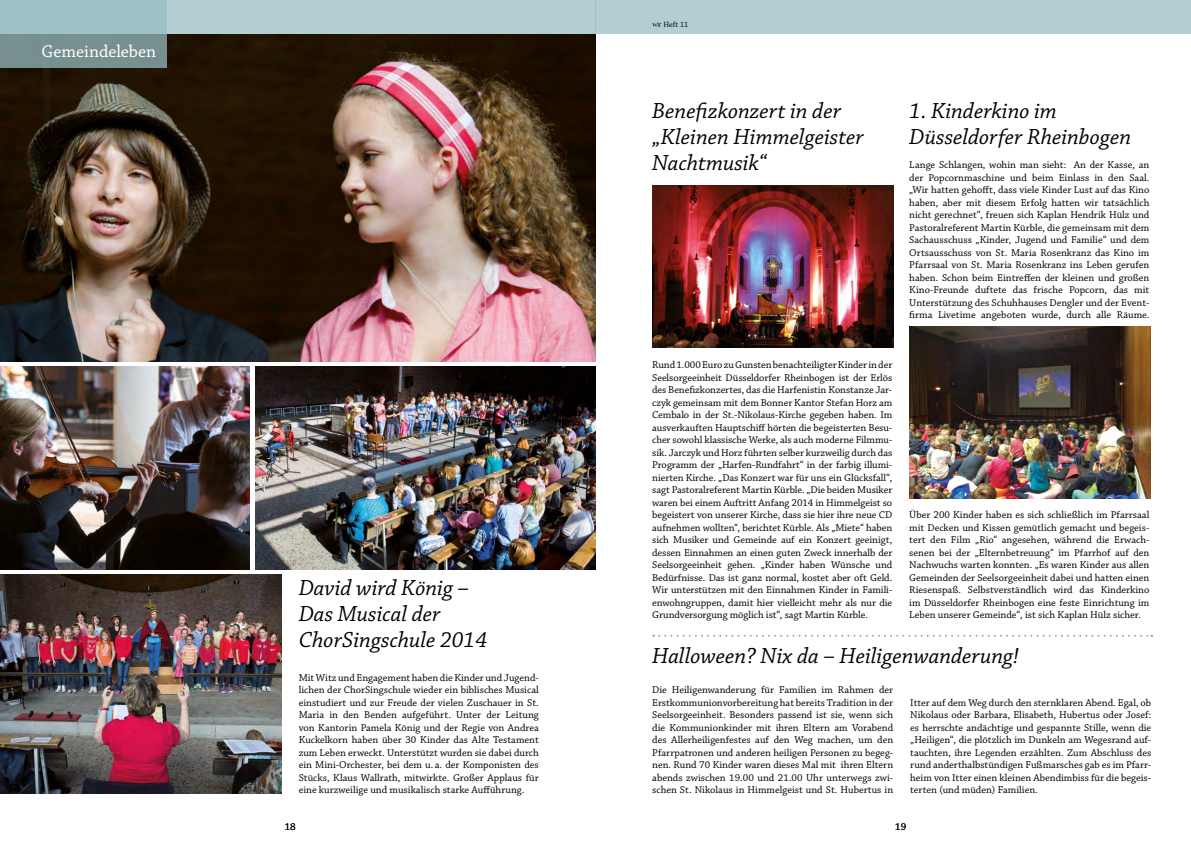
<style>
.page{position:relative;width:1191px;height:842px;background:#fff}
.page>*{position:absolute;margin:0;border:0;box-sizing:border-box;transform-origin:0 0}
.t1{font:italic 23px/26px "Chaparral Pro";color:#000}
.t2{font:18px "Chaparral Pro";color:#fff}
.t3{font:10.5px/12.5px "Chaparral Pro";color:#000;text-align:justify}
.t4{font:8px "Chaparral Pro";color:#000}
</style>
<div class="page">
<img style="left:0;top:34px;width:595px;height:327px">
<div style="left:595px;top:0;width:596px;height:34px;background:#b2ced2"></div>
<div style="left:0;top:0;width:167px;height:68px;background:#77908f"></div>
<div style="left:0;top:0;width:595px;height:34px;background:linear-gradient(to right,#a0c2c7,#b9d2d6)"></div>
<svg style="left:652px;top:22px;width:9px;height:5px"></svg>
<img style="left:255px;top:366px;width:340px;height:203px">
<img style="left:0;top:366px;width:249px;height:203px">
<img style="left:0;top:574px;width:282px;height:220px">
<img style="left:652px;top:185px;width:241px;height:162px">
<img style="left:909px;top:326px;width:241px;height:173px">
<svg style="left:653px;top:635px;width:499px;height:2px"></svg>
<h2 class="t2" style="left:42px;top:42px;width:116px">Gemeindeleben</h2>
<h1 class="t1" style="left:299px;top:576px;width:190px">David wird König –<br>Das Musical der<br>ChorSingschule 2014</h1>
<p class="t3" style="left:299px;top:671px;width:242px">Mit Witz und Engagement haben die Kinder und Jugend&shy;lichen der ChorSingschule wieder ein biblisches Musical einstudiert und zur Freude der vielen Zuschauer in St.<br>Maria in den Benden aufgeführt. Unter der Leitung von Kantorin Pamela König und der Regie von Andrea Kuckelkorn haben über 30 Kinder das Alte Testament zum Leben erweckt. Unterstützt wurden sie dabei durch ein Mini-Orchester, bei dem u. a. der Komponisten des Stücks, Klaus Wallrath, mitwirkte. Großer Applaus für eine kurzweilige und musikalisch starke Aufführung.</p>
<p class="t4" style="left:663px;top:20px;width:27px">Heft 11</p>
<h1 class="t1" style="left:652px;top:99px;width:213px">Benefizkonzert in der „Kleinen Himmelgeister<br>Nachtmusik“</h1>
<p class="t3" style="left:652px;top:359px;width:242px">Rund 1.000 Euro zu Gunsten benachteiligter Kinder in der Seelsorgeeinheit Düsseldorfer Rheinbogen ist der Erlös des Benefizkonzertes, das die Harfenistin Konstanze Jar&shy;czyk gemeinsam mit dem Bonner Kantor Stefan Horz am Cembalo in der St.-Nikolaus-Kirche gegeben haben. Im ausverkauften Hauptschiff hörten die begeisterten Besu&shy;cher sowohl klassische Werke, als auch moderne Filmmu&shy;sik. Jarczyk und Horz führten selber kurzweilig durch das Programm der „Harfen-Rundfahrt“ in der farbig illumi&shy;nierten Kirche. „Das Konzert war für uns ein Glücksfall“, sagt Pastoralreferent Martin Kürble. „Die beiden Musiker waren bei einem Auftritt Anfang 2014 in Himmelgeist so begeistert von unserer Kirche, dass sie hier ihre neue CD aufnehmen wollten“, berichtet Kürble. Als „Miete“ haben sich Musiker und Gemeinde auf ein Konzert geeinigt, dessen Einnahmen an einen guten Zweck innerhalb der Seelsorgeeinheit gehen. „Kinder haben Wünsche und Bedürfnisse. Das ist ganz normal, kostet aber oft Geld.<br>Wir unterstützen mit den Einnahmen Kinder in Famili&shy;enwohngruppen, damit hier vielleicht mehr als nur die Grundversorgung möglich ist“, sagt Martin Kürble.</p>
<h1 class="t1" style="left:909px;top:99px;width:223px">1. Kinderkino im<br>Düsseldorfer Rheinbogen</h1>
<p class="t3" style="left:909px;top:159px;width:242px">Lange Schlangen, wohin man sieht: An der Kasse, an der Popcornmaschine und beim Einlass in den Saal. „Wir hatten gehofft, dass viele Kinder Lust auf das Kino haben, aber mit diesem Erfolg hatten wir tatsächlich nicht gerechnet“, freuen sich Kaplan Hendrik Hülz und Pastoralreferent Martin Kürble, die gemeinsam mit dem Sachausschuss „Kinder, Jugend und Familie“ und dem Ortsausschuss von St. Maria Rosenkranz das Kino im Pfarrsaal von St. Maria Rosenkranz ins Leben gerufen haben. Schon beim Eintreffen der kleinen und großen Kino-Freunde duftete das frische Popcorn, das mit Unterstützung des Schuhhauses Dengler und der Event&shy;firma Livetime angeboten wurde, durch alle Räume.</p>
<p class="t3" style="left:909px;top:509px;width:242px">Über 200 Kinder haben es sich schließlich im Pfarrsaal mit Decken und Kissen gemütlich gemacht und begeis&shy;tert den Film „Rio“ angesehen, während die Erwach&shy;senen bei der „Elternbetreuung“ im Pfarrhof auf den Nachwuchs warten konnten. „Es waren Kinder aus allen Gemeinden der Seelsorgeeinheit dabei und hatten einen Riesenspaß. Selbstverständlich wird das Kinderkino im Düsseldorfer Rheinbogen eine feste Einrichtung im Leben unserer Gemeinde“, ist sich Kaplan Hülz sicher.</p>
<h1 class="t1" style="left:652px;top:643px;width:368px">Halloween? Nix da – Heiligenwanderung!</h1>
<p class="t3" style="left:652px;top:684px;width:242px">Die Heiligenwanderung für Familien im Rahmen der Erstkommunionvorbereitung hat bereits Tradition in der Seelsorgeeinheit. Besonders passend ist sie, wenn sich die Kommunionkinder mit ihren Eltern am Vorabend des Allerheiligenfestes auf den Weg machen, um den Pfarrpatronen und anderen heiligen Personen zu begeg&shy;nen. Rund 70 Kinder waren dieses Mal mit ihren Eltern abends zwischen 19.00 und 21.00 Uhr unterwegs zwi&shy;schen St. Nikolaus in Himmelgeist und St. Hubertus in</p>
<p class="t3" style="left:910px;top:696px;width:242px">Itter auf dem Weg durch den sternklaren Abend. Egal, ob Nikolaus oder Barbara, Elisabeth, Hubertus oder Josef: es herrschte andächtige und gespannte Stille, wenn die „Heiligen“, die plötzlich im Dunkeln am Wegesrand auf&shy;tauchten, ihre Legenden erzählten. Zum Abschluss des rund anderthalbstündigen Fußmarsches gab es im Pfarr&shy;heim von Itter einen kleinen Abendimbiss für die begeis&shy;terten (und müden) Familien.</p>
<p class="t3" style="left:285px;top:821px;width:13px">18</p>
<p class="t3" style="left:895px;top:821px;width:13px">19</p>
</div>
